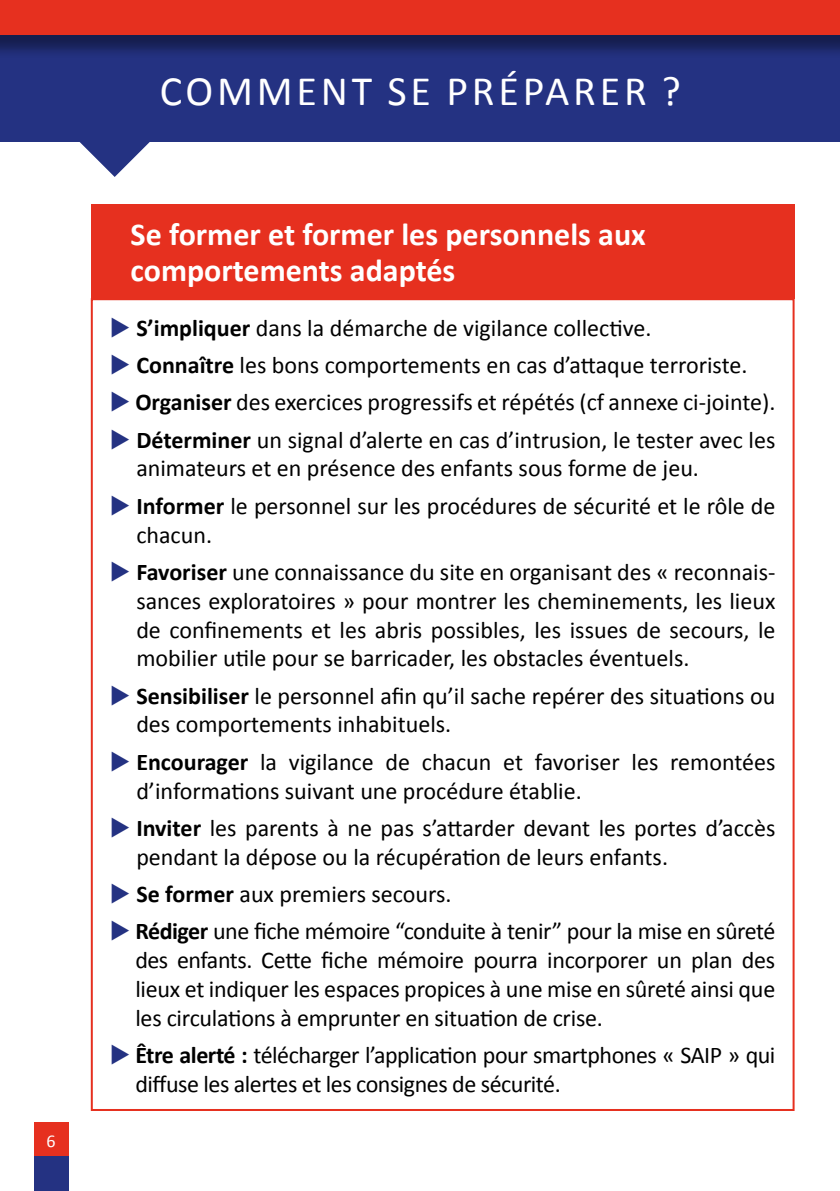
<style>
.page{position:relative;width:840px;height:1191px;background:#fff}
.page>*{position:absolute;margin:0;border:0;box-sizing:border-box;transform-origin:0 0}
.t1{font:42px "Calibri";letter-spacing:.09em;color:#fff}
.t2{font:700 32px/36px "Calibri";color:#fff}
.t3{font:24px/28.8px "Calibri";color:#000}
.t4{font:24px/28.8px "Calibri";letter-spacing:-.02em;color:#000}
.t5{font:18px "Calibri";color:#fff}
.s1{color:#243282}
.s2{font-weight:700}
</style>
<div class="page">
<div style="left:0;top:0;width:839px;height:142px;background:#243282"></div>
<div style="left:0;top:0;width:839px;height:59px;background:#000;opacity:.4"></div>
<div style="left:0;top:0;width:839px;height:34px;background:#e6301f"></div>
<svg style="left:79px;top:142px;width:71px;height:35px"></svg>
<div style="left:34px;top:1123px;width:34px;height:34px;background:#e6301f"></div>
<div style="left:34px;top:1157px;width:34px;height:34px;background:#243282"></div>
<div style="left:91px;top:204px;width:703px;height:94px;background:#e6301f"></div>
<p class="t5" style="left:46px;top:1129px;width:11px">6</p>
<h1 class="t1" style="left:160px;top:65px;width:522px">COMMENT SE PRÉPARER ?</h1>
<h2 class="t2" style="left:130px;top:216px;width:516px">Se former et former les personnels aux comportements adaptés</h2>
<p class="t3" style="left:110px;top:313px;width:543px"><span class="s1">◆</span> <span class="s2">S’impliquer</span> dans la démarche de vigilance collective.</p>
<p class="t3" style="left:110px;top:351px;width:639px"><span class="s1">◆</span> <span class="s2">Connaître</span> les bons comportements en cas d’attaque terroriste.</p>
<p class="t3" style="left:110px;top:388px;width:666px"><span class="s1">◆</span> <span class="s2">Organiser</span> des exercices progressifs et répétés (cf annexe ci-jointe).</p>
<p class="t3" style="left:136px;top:425px;width:640px;text-indent:-27px"><span class="s1">◆</span> <span class="s2">Déterminer</span> un signal d’alerte en cas d’intrusion, le tester avec les animateurs et en présence des enfants sous forme de jeu.</p>
<p class="t3" style="left:136px;top:491px;width:640px;text-indent:-27px"><span class="s1">◆</span> <span class="s2">Informer</span> le personnel sur les procédures de sécurité et le rôle de chacun.</p>
<p class="t3" style="left:136px;top:557px;width:640px;text-align:justify;text-indent:-26px"><span class="s1">◆</span> <span class="s2">Favoriser</span> une connaissance du site en organisant des « reconnais&shy;sances exploratoires » pour montrer les cheminements, les lieux de confinements et les abris possibles, les issues de secours, le mobilier utile pour se barricader, les obstacles éventuels.</p>
<p class="t3" style="left:136px;top:681px;width:640px;text-indent:-27px"><span class="s1">◆</span> <span class="s2">Sensibiliser</span> le personnel afin qu’il sache repérer des situations ou des comportements inhabituels.</p>
<p class="t3" style="left:136px;top:747px;width:640px;text-indent:-27px"><span class="s1">◆</span> <span class="s2">Encourager</span> la vigilance de chacun et favoriser les remontées d’informations suivant une procédure établie.</p>
<p class="t3" style="left:136px;top:813px;width:640px;text-indent:-27px"><span class="s1">◆</span> <span class="s2">Inviter</span> les parents à ne pas s’attarder devant les portes d’accès pendant la dépose ou la récupération de leurs enfants.</p>
<p class="t3" style="left:110px;top:879px;width:343px"><span class="s1">◆</span> <span class="s2">Se former</span> aux premiers secours.</p>
<p class="t3" style="left:135px;top:917px;width:641px;text-align:justify;text-indent:-26px"><span class="s1">◆</span> <span class="s2">Rédiger</span> une fiche mémoire “conduite à tenir” pour la mise en sûreté des enfants. Cette fiche mémoire pourra incorporer un plan des lieux et indiquer les espaces propices à une mise en sûreté ainsi que les circulations à emprunter en situation de crise.</p>
<p class="t4" style="left:135px;top:1040px;width:641px;text-indent:-26px"><span class="s1">◆</span> <span class="s2">Être alerté :</span> télécharger l’application pour smartphones « SAIP » qui diffuse les alertes et les consignes de sécurité.</p>
</div>
